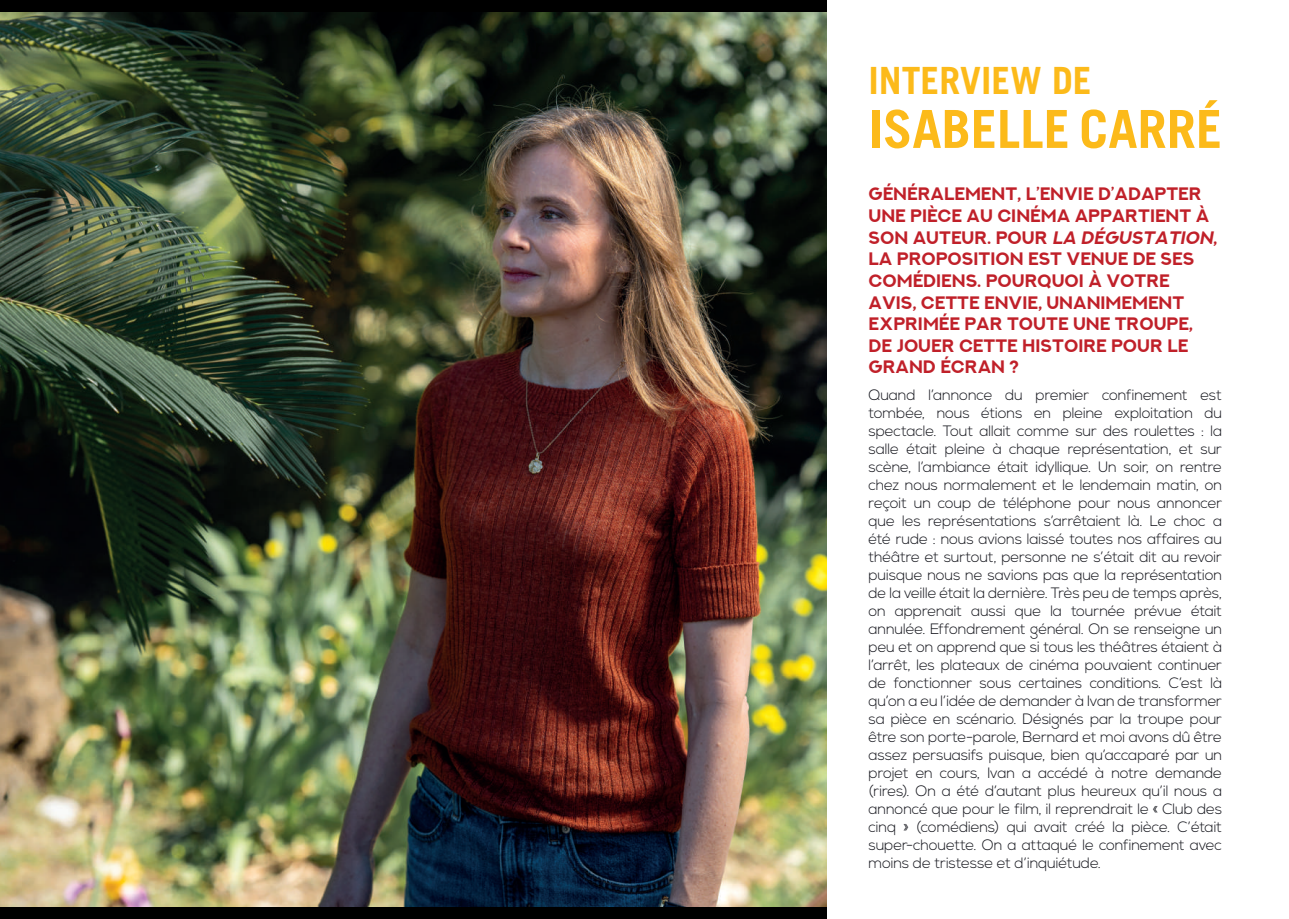
<style>
.page{position:relative;width:1289px;height:919px;background:#fff}
.page>*{position:absolute;margin:0;border:0;box-sizing:border-box;transform-origin:0 0}
.t1{font:700 52.5px "Trade Gothic LT Std";color:#fcba1a}
.t2{font:700 37.5px "Trade Gothic LT Std";color:#fcba1a}
.t3{font:700 18px/21.6px "NEXTART";color:#c02029}
.t4{font:300 15px/18px "Nexa";letter-spacing:-.01em;color:#111219;text-align:justify}
.s1{font-style:italic}
</style>
<div class="page">
<div style="left:0;top:0;width:826px;height:918px;background:#000"></div>
<img style="left:0;top:13px;width:826px;height:893px">
<h2 class="t2" style="left:868px;top:57px;width:224px">INTERVIEW DE</h2>
<h1 class="t1" style="left:868px;top:97px;width:355px">ISABELLE CARRÉ</h1>
<p class="t3" style="left:868px;top:184px;width:350px">GÉNÉRALEMENT, L’ENVIE D’ADAPTER<br>UNE PIÈCE AU CINÉMA APPARTIENT À<br>S O N A U T E U R . P O U R <span class="s1">LA DÉGUSTATION</span>,<br>LA PROPOSITION EST VENUE DE SES<br>COMÉDIENS. POURQUOI À VOTRE<br>AVIS, CETTE ENVIE, UNANIMEMENT<br>EXPRIMÉE PAR TOUTE UNE TROUPE,<br>DE JOUER CETTE HISTOIRE POUR LE<br>GRAND ÉCRAN ?</p>
<p class="t4" style="left:868px;top:386px;width:355px">Quand l’annonce du premier confinement est tombée, nous étions en pleine exploitation du spectacle. Tout allait comme sur des roulettes : la salle était pleine à chaque représentation, et sur scène, l’ambiance était idyllique. Un soir, on rentre chez nous normalement et le lendemain matin, on reçoit un coup de téléphone pour nous annoncer que les représentations s’arrêtaient là. Le choc a été rude : nous avions laissé toutes nos affaires au théâtre et surtout, personne ne s’était dit au revoir puisque nous ne savions pas que la représentation de la veille était la dernière. Très peu de temps après, on apprenait aussi que la tournée prévue était annulée. Effondrement général. On se renseigne un peu et on apprend que si tous les théâtres étaient à l’arrêt, les plateaux de cinéma pouvaient continuer de fonctionner sous certaines conditions. C’est là qu’on a eu l’idée de demander à Ivan de transformer sa pièce en scénario. Désignés par la troupe pour être son porte-parole, Bernard et moi avons dû être assez persuasifs puisque, bien qu’accaparé par un projet en cours, Ivan a accédé à notre demande (rires). On a été d’autant plus heureux qu’il nous a annoncé que pour le film, il reprendrait le « Club des cinq » (comédiens) qui avait créé la pièce. C’était super-chouette. On a attaqué le confinement avec moins de tristesse et d’inquiétude.</p>
</div>
